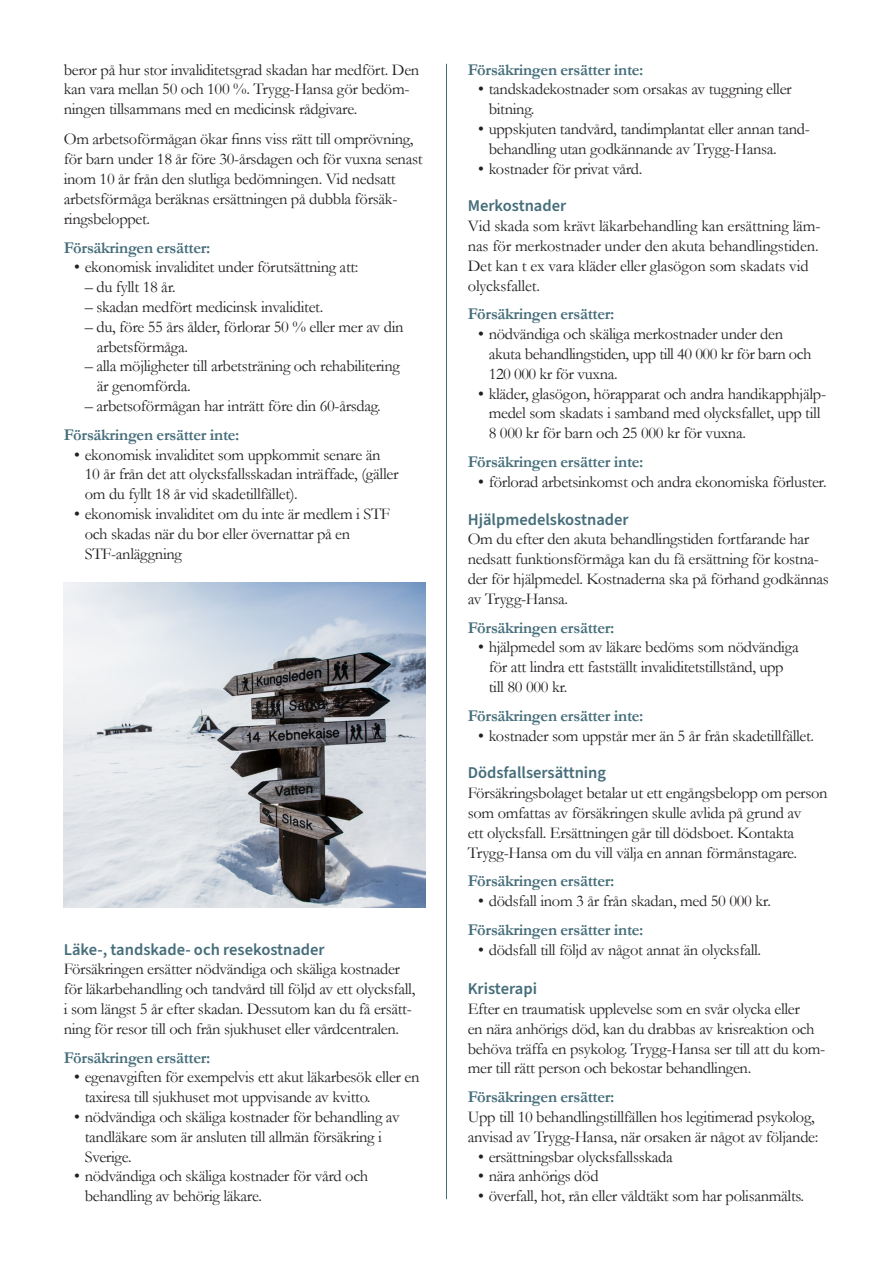
<style>
.page{position:relative;width:893px;height:1263px;background:#fff}
.page>*{position:absolute;margin:0;border:0;box-sizing:border-box;transform-origin:0 0}
.t1{font:16.5px/19.8px "Garamond";letter-spacing:-.02em;color:#231f20}
.t2{font:700 16.5px "Garamond";letter-spacing:-.02em;color:#456d7a}
.t3{font:600 16.5px "Source Sans Pro";color:#456d7a}
</style>
<div class="page">
<img style="left:64px;top:583px;width:361px;height:325px">
<hr style="left:446px;top:64px;width:1px;height:1135px;background:#456d7a">
<p class="t1" style="left:64px;top:59px;width:357px">beror på hur stor invaliditetsgrad skadan har medfört. Den kan vara mellan 50 och 100 %. Trygg-Hansa gör bedöm&shy;ningen tillsammans med en medicinsk rådgivare.</p>
<p class="t1" style="left:64px;top:129px;width:360px">Om arbetsoförmågan ökar finns viss rätt till omprövning, för barn under 18 år före 30-årsdagen och för vuxna senast inom 10 år från den slutliga bedömningen. Vid nedsatt arbetsförmåga beräknas ersättningen på dubbla försäk&shy;ringsbeloppet.</p>
<p class="t2" style="left:64px;top:236px;width:148px">Försäkringen ersätter:</p>
<p class="t1" style="left:74px;top:257px;width:286px">• ekonomisk invaliditet under förutsättning att:</p>
<p class="t1" style="left:85px;top:277px;width:93px">– du fyllt 18 år.</p>
<p class="t1" style="left:85px;top:296px;width:240px">– skadan medfört medicinsk invaliditet.</p>
<p class="t1" style="left:97px;top:316px;width:308px;text-indent:-12px">– du, före 55 års ålder, förlorar 50 % eller mer av din arbetsförmåga.</p>
<p class="t1" style="left:97px;top:356px;width:305px;text-indent:-12px">– alla möjligheter till arbetsträning och rehabilitering är genomförda.</p>
<p class="t1" style="left:85px;top:395px;width:298px">– arbetsoförmågan har inträtt före din 60-årsdag.</p>
<p class="t2" style="left:64px;top:423px;width:177px">Försäkringen ersätter inte:</p>
<p class="t1" style="left:85px;top:444px;width:315px;text-indent:-11px">• ekonomisk invaliditet som uppkommit senare än<br>10 år från det att olycksfallsskadan inträffade, (gäller om du fyllt 18 år vid skadetillfället).</p>
<p class="t1" style="left:85px;top:503px;width:307px;text-indent:-10px">• ekonomisk invaliditet om du inte är medlem i STF och skadas när du bor eller övernattar på en<br>STF-anläggning</p>
<p class="t3" style="left:64px;top:938px;width:263px">Läke-, tandskade- och resekostnader</p>
<p class="t1" style="left:64px;top:959px;width:353px">Försäkringen ersätter nödvändiga och skäliga kostnader för läkarbehandling och tandvård till följd av ett olycksfall, i som längst 5 år efter skadan. Dessutom kan du få ersätt&shy;ning för resor till och från sjukhuset eller vårdcentralen.</p>
<p class="t2" style="left:64px;top:1046px;width:148px">Försäkringen ersätter:</p>
<p class="t1" style="left:85px;top:1067px;width:336px;text-indent:-11px">• egenavgiften för exempelvis ett akut läkarbesök eller en taxiresa till sjukhuset mot uppvisande av kvitto.</p>
<p class="t1" style="left:85px;top:1106px;width:316px;text-indent:-10px">• nödvändiga och skäliga kostnader för behandling av tandläkare som är ansluten till allmän försäkring i<br>Sverige.</p>
<p class="t1" style="left:85px;top:1166px;width:285px;text-indent:-11px">• nödvändiga och skäliga kostnader för vård och behandling av behörig läkare.</p>
<p class="t2" style="left:468px;top:58px;width:177px">Försäkringen ersätter inte:</p>
<p class="t1" style="left:489px;top:79px;width:304px;text-indent:-10px">• tandskadekostnader som orsakas av tuggning eller bitning.</p>
<p class="t1" style="left:489px;top:118px;width:323px;text-indent:-11px">• uppskjuten tandvård, tandimplantat eller annan tand&shy;behandling utan godkännande av Trygg-Hansa.</p>
<p class="t1" style="left:478px;top:158px;width:166px">• kostnader för privat vård.</p>
<p class="t3" style="left:468px;top:195px;width:100px">Merkostnader</p>
<p class="t1" style="left:468px;top:216px;width:354px">Vid skada som krävt läkarbehandling kan ersättning läm&shy;nas för merkostnader under den akuta behandlingstiden.<br>Det kan t ex vara kläder eller glasögon som skadats vid olycksfallet.</p>
<p class="t2" style="left:468px;top:303px;width:148px">Försäkringen ersätter:</p>
<p class="t1" style="left:489px;top:324px;width:324px;text-indent:-11px">• nödvändiga och skäliga merkostnader under den akuta behandlingstiden, upp till 40 000 kr för barn och<br>120 000 kr för vuxna.</p>
<p class="t1" style="left:478px;top:383px;width:349px;text-align:center">• kläder, glasögon, hörapparat och andra handikapphjälp&shy;medel som skadats i samband med olycksfallet, upp till</p>
<p class="t1" style="left:489px;top:423px;width:259px">8 000 kr för barn och 25 000 kr för vuxna.</p>
<p class="t2" style="left:468px;top:451px;width:177px">Försäkringen ersätter inte:</p>
<p class="t1" style="left:478px;top:471px;width:350px">• förlorad arbetsinkomst och andra ekonomiska förluster.</p>
<p class="t3" style="left:468px;top:508px;width:163px">Hjälpmedelskostnader</p>
<p class="t1" style="left:468px;top:529px;width:363px">Om du efter den akuta behandlingstiden fortfarande har nedsatt funktionsförmåga kan du få ersättning för kostna&shy;der för hjälpmedel. Kostnaderna ska på förhand godkännas av Trygg-Hansa.</p>
<p class="t2" style="left:468px;top:616px;width:148px">Försäkringen ersätter:</p>
<p class="t1" style="left:489px;top:637px;width:312px;text-indent:-11px">• hjälpmedel som av läkare bedöms som nödvändiga för att lindra ett fastställt invaliditetstillstånd, upp till 80 000 kr.</p>
<p class="t2" style="left:468px;top:704px;width:177px">Försäkringen ersätter inte:</p>
<p class="t1" style="left:478px;top:725px;width:337px">• kostnader som uppstår mer än 5 år från skadetillfället.</p>
<p class="t3" style="left:468px;top:762px;width:140px">Dödsfallsersättning</p>
<p class="t1" style="left:468px;top:783px;width:361px">Försäkringsbolaget betalar ut ett engångsbelopp om person som omfattas av försäkringen skulle avlida på grund av<br>ett olycksfall. Ersättningen går till dödsboet. Kontakta Trygg-Hansa om du vill välja en annan förmånstagare.</p>
<p class="t2" style="left:468px;top:870px;width:148px">Försäkringen ersätter:</p>
<p class="t1" style="left:478px;top:891px;width:294px">• dödsfall inom 3 år från skadan, med 50 000 kr.</p>
<p class="t2" style="left:468px;top:919px;width:177px">Försäkringen ersätter inte:</p>
<p class="t1" style="left:478px;top:939px;width:284px">• dödsfall till följd av något annat än olycksfall.</p>
<p class="t3" style="left:468px;top:978px;width:71px">Kristerapi</p>
<p class="t1" style="left:468px;top:998px;width:359px">Efter en traumatisk upplevelse som en svår olycka eller<br>en nära anhörigs död, kan du drabbas av krisreaktion och behöva träffa en psykolog. Trygg-Hansa ser till att du kom&shy;mer till rätt person och bekostar behandlingen.</p>
<p class="t2" style="left:468px;top:1086px;width:148px">Försäkringen ersätter:</p>
<p class="t1" style="left:468px;top:1106px;width:352px">Upp till 10 behandlingstillfällen hos legitimerad psykolog, anvisad av Trygg-Hansa, när orsaken är något av följande:</p>
<p class="t1" style="left:478px;top:1146px;width:196px">• ersättningsbar olycksfallsskada</p>
<p class="t1" style="left:478px;top:1166px;width:122px">• nära anhörigs död</p>
<p class="t1" style="left:478px;top:1186px;width:327px">• överfall, hot, rån eller våldtäkt som har polisanmälts.</p>
</div>
